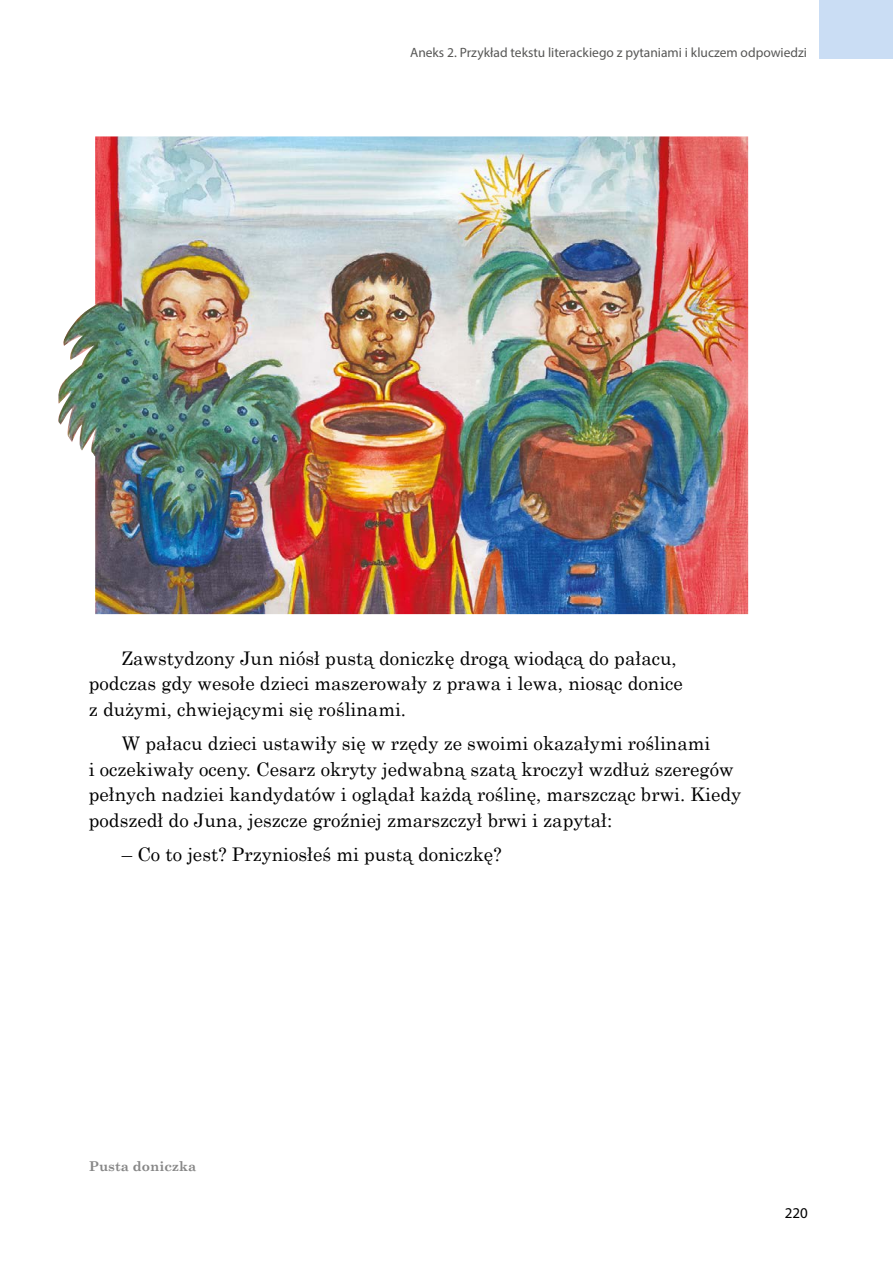
<style>
.page{position:relative;width:893px;height:1263px;background:#fff}
.page>*{position:absolute;margin:0;border:0;box-sizing:border-box;transform-origin:0 0}
.t1{font:18.75px/25.5px "Century Schoolbook";color:#000}
.t2{font:15px "Myriad Pro";color:#000}
.t3{font:13.5px "Myriad Pro";color:#575756}
.t4{font:700 13.5px "Century Schoolbook";color:#878787}
</style>
<div class="page">
<div style="left:820px;top:0;width:73px;height:59px;background:#caddf4"></div>
<img style="left:95px;top:136px;width:653px;height:478px">
<img style="left:58px;top:297px;width:41px;height:165px">
<p class="t3" style="left:410px;top:44px;width:398px">Aneks 2. Przykład tekstu literackiego z pytaniami i kluczem odpowiedzi</p>
<p class="t1" style="left:89px;top:644px;width:596px;text-indent:33px">Zawstydzony Jun niósł pustą doniczkę drogą wiodącą do pałacu, podczas gdy wesołe dzieci maszerowały z prawa i lewa, niosąc donice z dużymi, chwiejącymi się roślinami.</p>
<p class="t1" style="left:89px;top:729px;width:654px;text-indent:33px">W pałacu dzieci ustawiły się w rzędy ze swoimi okazałymi roślinami<br>i oczekiwały oceny. Cesarz okryty jedwabną szatą kroczył wzdłuż szeregów pełnych nadziei kandydatów i oglądał każdą roślinę, marszcząc brwi. Kiedy podszedł do Juna, jeszcze groźniej zmarszczył brwi i zapytał:</p>
<p class="t1" style="left:122px;top:840px;width:381px">– Co to jest? Przyniosłeś mi pustą doniczkę?</p>
<p class="t4" style="left:89px;top:1155px;width:109px">Pusta doniczka</p>
<p class="t2" style="left:785px;top:1203px;width:25px">220</p>
</div>
